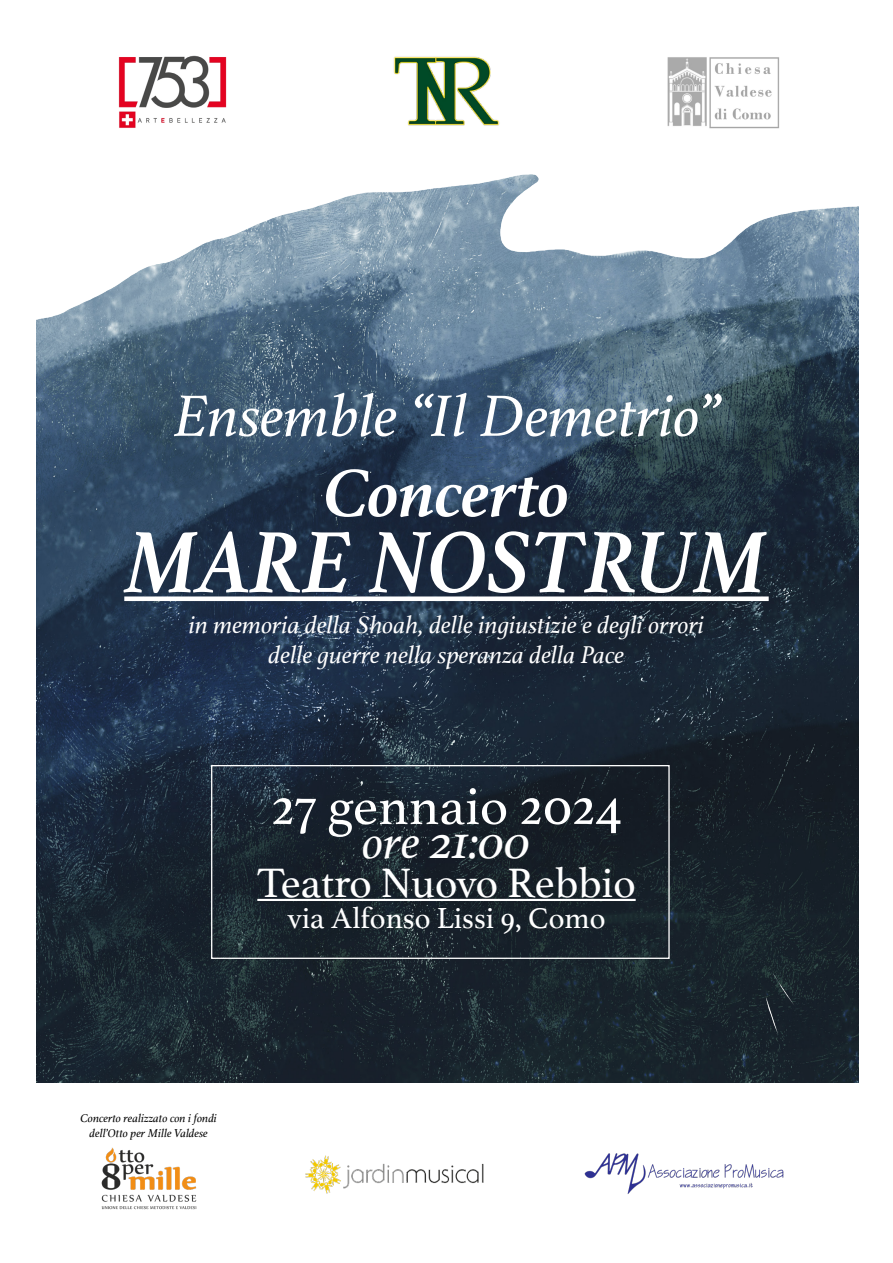
<style>
.page{position:relative;width:893px;height:1263px;background:#fff}
.page>*{position:absolute;margin:0;border:0;box-sizing:border-box;transform-origin:0 0}
.t1{font:italic 700 91.5px "Athelas";letter-spacing:-.01em;color:#fff;scale:.94 1}
.t2{font:italic 700 70.8px "Athelas";color:#fff}
.t3{font:italic 61.5px "Athelas";color:#fff}
.t4{font:54.3px "Athelas";color:#fff}
.t5{font:italic 49.5px "Athelas";color:#fff}
.t6{font:43.05px "Athelas";letter-spacing:-.005em;color:#fff}
.t7{font:30.45px "Athelas";color:#fff}
.t8{font:italic 25.5px "Athelas";color:#fff}
.t9{font:italic 12px/14.4px "Athelas";color:#000;text-align:center}
</style>
<div class="page">
<img style="left:36px;top:175px;width:822px;height:907px">
<div style="left:124px;top:596px;width:645px;height:5px;background:#fff"></div>
<hr style="left:257px;top:899px;width:379px;height:2px;background:#fff">
<div style="left:211px;top:765px;width:459px;height:194px;border:1px solid #fff"></div>
<img style="left:584px;top:1153px;width:200px;height:41px">
<img style="left:667px;top:57px;width:113px;height:72px">
<img style="left:101px;top:1147px;width:96px;height:63px">
<img style="left:393px;top:56px;width:107px;height:70px">
<img style="left:305px;top:1156px;width:179px;height:37px">
<img style="left:118px;top:55px;width:109px;height:73px">
<p class="t3" style="left:174px;top:367px;width:547px">Ensemble “Il Demetrio”</p>
<p class="t2" style="left:325px;top:436px;width:247px">Concerto</p>
<p class="t1" style="left:124px;top:489px;width:687px">MARE NOSTRUM</p>
<p class="t8" style="left:189px;top:604px;width:517px">in memoria della Shoah, delle ingiustizie e degli orrori</p>
<p class="t8" style="left:269px;top:635px;width:357px">delle guerre nella speranza della Pace</p>
<p class="t4" style="left:271px;top:763px;width:352px">27 gennaio 2024</p>
<p class="t5" style="left:362px;top:803px;width:170px">ore 21:00</p>
<p class="t6" style="left:257px;top:848px;width:380px">Teatro Nuovo Rebbio</p>
<p class="t7" style="left:287px;top:894px;width:320px">via Alfonso Lissi 9, Como</p>
<p class="t9" style="left:80px;top:1111px;width:138px">Concerto realizzato con i fondi dell’Otto per Mille Valdese</p>
</div>
